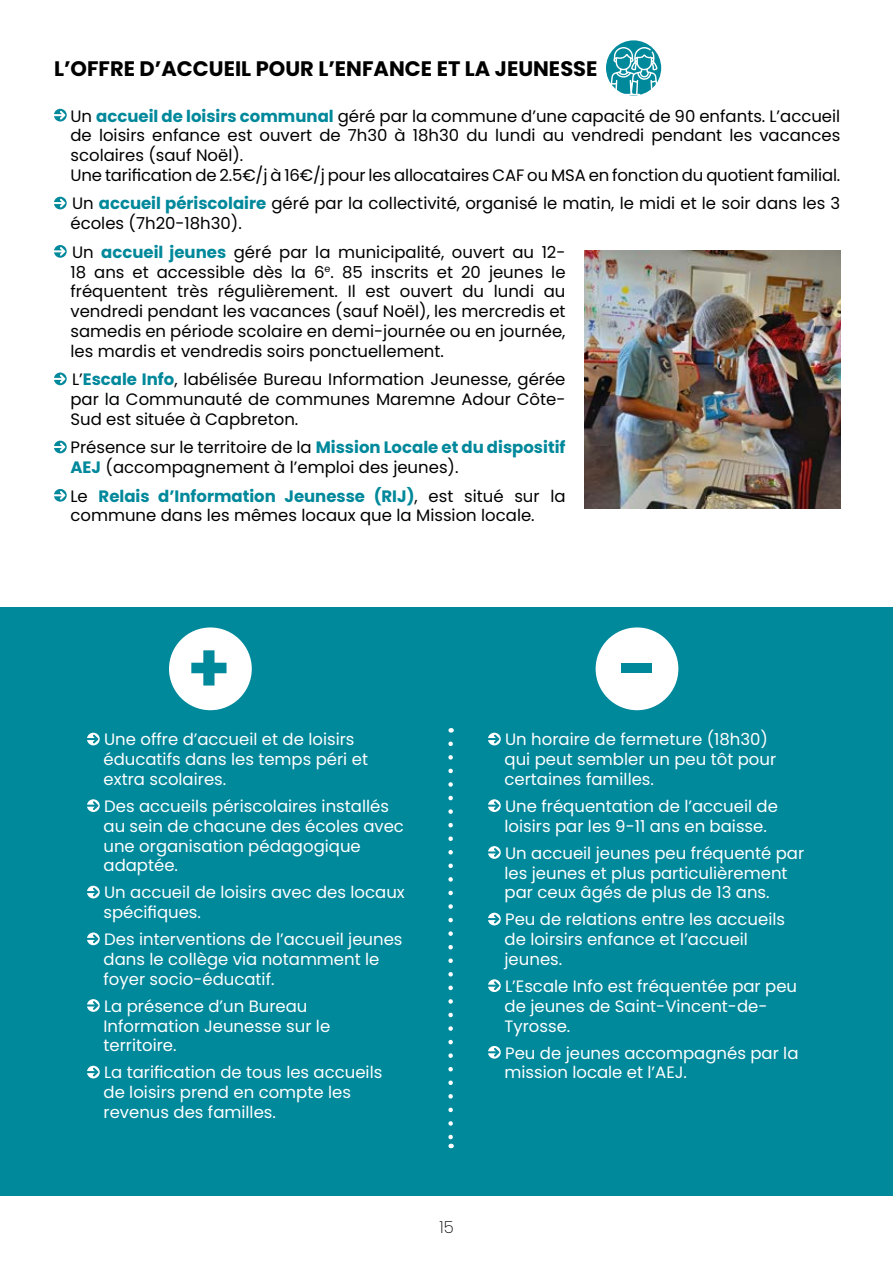
<style>
.page{position:relative;width:893px;height:1263px;background:#fff}
.page>*{position:absolute;margin:0;border:0;box-sizing:border-box;transform-origin:0 0}
.t1{font:700 69px "Poppins";color:#00889b}
.t2{font:700 21px "Poppins";color:#000}
.t3{font:16.5px/19.8px "Poppins";color:#000}
.t4{font:16.5px/19.8px "Poppins";color:#fff}
.t5{font:200 16.5px "Poppins";color:#000}
.s1{font-weight:700;color:#00889b}
</style>
<div class="page">
<div style="left:0;top:607px;width:893px;height:589px;background:#00889b"></div>
<div style="left:606px;top:40px;width:55px;height:56px;background:#00889b;border-radius:50%"></div>
<div style="left:169px;top:627px;width:83px;height:83px;background:#fff;border-radius:50%"></div>
<div style="left:596px;top:627px;width:82px;height:83px;background:#fff;border-radius:50%"></div>
<svg style="left:87px;top:733px;width:13px;height:12px"></svg>
<svg style="left:87px;top:799px;width:13px;height:13px"></svg>
<svg style="left:87px;top:886px;width:13px;height:12px"></svg>
<svg style="left:87px;top:932px;width:13px;height:13px"></svg>
<svg style="left:87px;top:999px;width:13px;height:13px"></svg>
<svg style="left:87px;top:1066px;width:13px;height:12px"></svg>
<svg style="left:488px;top:733px;width:13px;height:12px"></svg>
<svg style="left:488px;top:799px;width:13px;height:13px"></svg>
<svg style="left:488px;top:846px;width:13px;height:13px"></svg>
<svg style="left:488px;top:913px;width:13px;height:12px"></svg>
<svg style="left:488px;top:979px;width:13px;height:13px"></svg>
<svg style="left:488px;top:1046px;width:13px;height:13px"></svg>
<svg style="left:448px;top:744px;width:5px;height:404px"></svg>
<svg style="left:54px;top:109px;width:13px;height:12px"></svg>
<svg style="left:54px;top:197px;width:13px;height:12px"></svg>
<svg style="left:54px;top:245px;width:13px;height:13px"></svg>
<svg style="left:54px;top:372px;width:13px;height:13px"></svg>
<svg style="left:54px;top:441px;width:13px;height:12px"></svg>
<svg style="left:54px;top:489px;width:13px;height:13px"></svg>
<svg style="left:610px;top:47px;width:48px;height:48px"></svg>
<img style="left:585px;top:251px;width:255px;height:257px">
<p class="t2" style="left:54px;top:57px;width:545px">L’OFFRE D’ACCUEIL POUR L’ENFANCE ET LA JEUNESSE</p>
<p class="t3" style="left:70px;top:106px;width:771px">Un <span class="s1">accueil de loisirs communal</span> géré par la commune d’une capacité de 90 enfants. L’accueil de loisirs enfance est ouvert de 7h30 à 18h30 du lundi au vendredi pendant les vacances scolaires (sauf Noël).<br>Une tarification de 2.5€/j à 16€/j pour les allocataires CAF ou MSA en fonction du quotient familial.</p>
<p class="t3" style="left:70px;top:194px;width:771px">Un <span class="s1">accueil périscolaire</span> géré par la collectivité, organisé le matin, le midi et le soir dans les 3 écoles (7h20-18h30).</p>
<p class="t3" style="left:70px;top:242px;width:497px;text-align:justify">Un <span class="s1">accueil jeunes</span> géré par la municipalité, ouvert au 12- 18 ans et accessible dès la 6<sup>e</sup>. 85 inscrits et 20 jeunes le fréquentent très régulièrement. Il est ouvert du lundi au vendredi pendant les vacances (sauf Noël), les mercredis et samedis en période scolaire en demi-journée ou en journée, les mardis et vendredis soirs ponctuellement.</p>
<p class="t3" style="left:70px;top:370px;width:497px;text-align:justify">L’<span class="s1">Escale Info</span>, labélisée Bureau Information Jeunesse, gérée par la Communauté de communes Maremne Adour Côte-Sud est située à Capbreton.</p>
<p class="t3" style="left:70px;top:438px;width:497px">Présence sur le territoire de la <span class="s1">Mission Locale et du dispositif<br>AEJ</span> (accompagnement à l’emploi des jeunes).</p>
<p class="t3" style="left:70px;top:486px;width:497px">Le <span class="s1">Relais d’Information Jeunesse (RIJ)</span>, est situé sur la commune dans les mêmes locaux que la Mission locale.</p>
<h1 class="t1" style="left:187px;top:628px;width:45px">+</h1>
<p class="t4" style="left:104px;top:730px;width:266px">Une offre d’accueil et de loisirs éducatifs dans les temps péri et extra scolaires.</p>
<p class="t4" style="left:104px;top:796px;width:302px">Des accueils périscolaires installés au sein de chacune des écoles avec une organisation pédagogique adaptée.</p>
<p class="t4" style="left:104px;top:883px;width:303px">Un accueil de loisirs avec des locaux spécifiques.</p>
<p class="t4" style="left:104px;top:930px;width:301px">Des interventions de l’accueil jeunes dans le collège via notamment le foyer socio-éducatif.</p>
<p class="t4" style="left:104px;top:996px;width:228px">La présence d’un Bureau<br>Information Jeunesse sur le territoire.</p>
<p class="t4" style="left:104px;top:1063px;width:280px">La tarification de tous les accueils de loisirs prend en compte les revenus des familles.</p>
<p class="t5" style="left:439px;top:1217px;width:16px">15</p>
<h1 class="t1" style="left:618px;top:628px;width:42px">-</h1>
<p class="t4" style="left:505px;top:730px;width:273px">Un horaire de fermeture (18h30) qui peut sembler un peu tôt pour certaines familles.</p>
<p class="t4" style="left:505px;top:796px;width:275px">Une fréquentation de l’accueil de loisirs par les 9-11 ans en baisse.</p>
<p class="t4" style="left:505px;top:843px;width:301px">Un accueil jeunes peu fréquenté par les jeunes et plus particulièrement par ceux âgés de plus de 13 ans.</p>
<p class="t4" style="left:505px;top:910px;width:282px">Peu de relations entre les accueils de loirsirs enfance et l’accueil jeunes.</p>
<p class="t4" style="left:505px;top:976px;width:294px">L’Escale Info est fréquentée par peu de jeunes de Saint-Vincent-de-<br>Tyrosse.</p>
<p class="t4" style="left:505px;top:1043px;width:295px">Peu de jeunes accompagnés par la mission locale et l’AEJ.</p>
</div>
